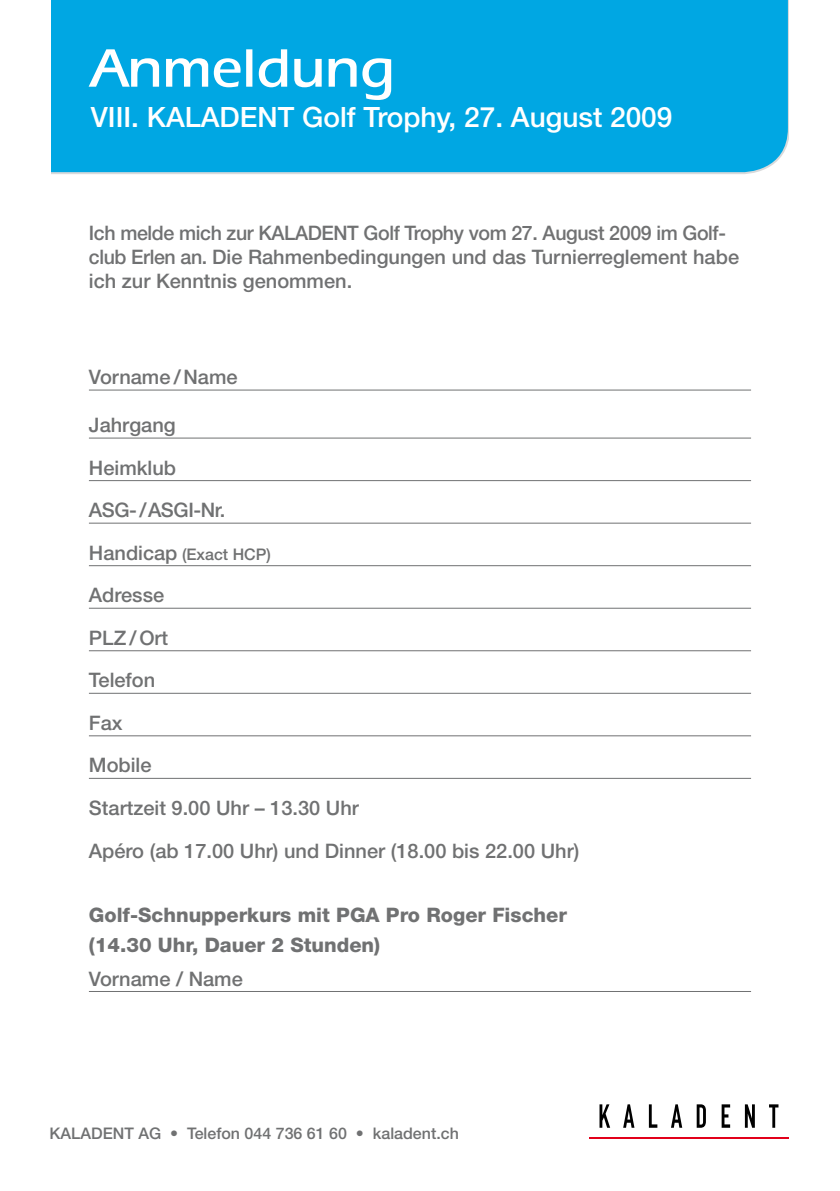
<style>
.page{position:relative;width:840px;height:1191px;background:#fff}
.page>*{position:absolute;margin:0;border:0;box-sizing:border-box;transform-origin:0 0}
.t1{font:700 56px "Aquiline";color:#fff}
.t2{font:500 28px "Helvetica Neue";color:#fff}
.t3{font:500 20px/42.6px "Helvetica Neue";color:#707172}
.t4{font:800 20px/30px "Helvetica Neue";color:#707172}
.t5{font:500 16px "Helvetica Neue";color:#707172}
.s1{font-size:20px}
</style>
<div class="page">
<div style="left:51px;top:0;width:737px;height:174px;background:#00a7e3"></div>
<hr style="left:89px;top:390px;width:661px;height:1px;background:#707172">
<hr style="left:89px;top:438px;width:661px;height:1px;background:#707172">
<hr style="left:89px;top:480px;width:661px;height:1px;background:#707172">
<hr style="left:89px;top:523px;width:661px;height:1px;background:#707172">
<hr style="left:89px;top:565px;width:661px;height:1px;background:#707172">
<hr style="left:89px;top:608px;width:661px;height:1px;background:#707172">
<hr style="left:89px;top:650px;width:661px;height:1px;background:#707172">
<hr style="left:89px;top:693px;width:661px;height:1px;background:#707172">
<hr style="left:89px;top:735px;width:661px;height:1px;background:#707172">
<hr style="left:89px;top:778px;width:661px;height:1px;background:#707172">
<hr style="left:89px;top:991px;width:661px;height:1px;background:#707172">
<svg style="left:599px;top:1104px;width:10px;height:23px"></svg>
<svg style="left:623px;top:1104px;width:11px;height:23px"></svg>
<svg style="left:648px;top:1104px;width:9px;height:23px"></svg>
<svg style="left:671px;top:1104px;width:10px;height:23px"></svg>
<svg style="left:696px;top:1104px;width:9px;height:23px"></svg>
<svg style="left:721px;top:1104px;width:8px;height:23px"></svg>
<svg style="left:744px;top:1104px;width:10px;height:23px"></svg>
<svg style="left:769px;top:1104px;width:9px;height:23px"></svg>
<hr style="left:589px;top:1136px;width:199px;height:2px;background:#e2001a">
<h1 class="t1" style="left:91px;top:35px;width:305px">Anmeldung</h1>
<h2 class="t2" style="left:91px;top:100px;width:583px">VIII. KALADENT Golf Trophy, 27. August 2009</h2>
<p class="t3" style="left:89px;top:221px;width:651px;line-height:24px">Ich melde mich zur KALADENT Golf Trophy vom 27. August 2009 im Golf&shy;club Erlen an. Die Rahmenbedingungen und das Turnierreglement habe ich zur Kenntnis genommen.</p>
<p class="t3" style="left:89px;top:355px;width:150px">Vorname / Name</p>
<p class="t3" style="left:89px;top:403px;width:138px">Jahrgang<br>Heimklub<br>ASG- / ASGI-Nr.</p>
<p class="t5" style="left:89px;top:544px;width:183px"><span class="s1">Handicap</span> (Exact HCP)</p>
<p class="t3" style="left:89px;top:573px;width:491px">Adresse<br>PLZ / Ort<br>Telefon<br>Fax<br>Mobile<br>Startzeit 9.00 Uhr – 13.30 Uhr<br>Apéro (ab 17.00 Uhr) und Dinner (18.00 bis 22.00 Uhr)</p>
<p class="t4" style="left:89px;top:899px;width:479px">Golf-Schnupperkurs mit PGA Pro Roger Fischer (14.30 Uhr, Dauer 2 Stunden)</p>
<p class="t3" style="left:89px;top:957px;width:155px">Vorname / Name</p>
<p class="t5" style="left:50px;top:1123px;width:23px">Kaladent</p>
<p class="t5" style="left:138px;top:1123px;width:322px">AG • Telefon 044 736 61 60 • kaladent.ch</p>
</div>
